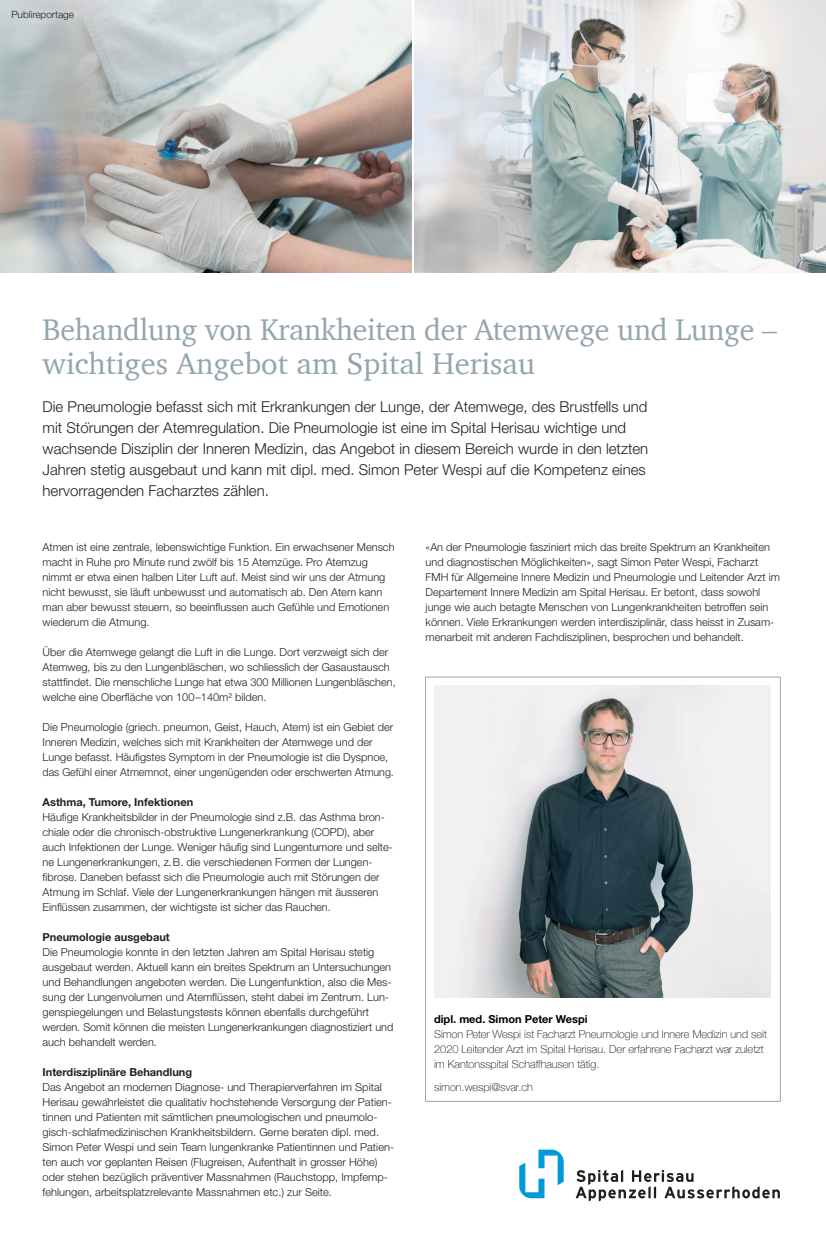
<style>
.page{position:relative;width:826px;height:1248px;background:#fff}
.page>*{position:absolute;margin:0;border:0;box-sizing:border-box;transform-origin:0 0}
.t1{font:30.7px/34px "Charter";letter-spacing:-.01em;color:#93a6ad}
.t2{font:300 15px/21px "Helvetica Neue LT Std";color:#231f20}
.t3{font:300 11px/15px "Helvetica Neue LT Std";color:#231f20}
.t4{font:100 11px/15px "Helvetica Neue";color:#000100}
.t5{font:700 11px "Helvetica Neue LT Std";color:#231f20}
.t6{font:700 11px "Helvetica Neue LT Std";color:#000100}
.t7{font:300 10px "Helvetica Neue LT Std";color:#231f20}
.s1{font-family:"Helvetica Neue"}
</style>
<div class="page">
<img style="left:414px;top:0;width:411px;height:272px">
<img style="left:0;top:0;width:411px;height:272px">
<div style="left:425px;top:676px;width:355px;height:425px;border:1px solid #93a6ad"></div>
<img style="left:434px;top:685px;width:336px;height:312px">
<svg style="left:519px;top:1149px;width:44px;height:49px"></svg>
<svg style="left:575px;top:1169px;width:204px;height:32px"></svg>
<p class="t7" style="left:11px;top:11px;width:64px">Publireportage</p>
<h1 class="t1" style="left:43px;top:311px;width:735px">Behandlung von Krankheiten der Atemwege und Lunge – wichtiges Angebot am Spital Herisau</h1>
<p class="t2" style="left:43px;top:398px;width:607px">Die Pneumologie befasst sich mit Erkrankungen der Lunge, der Atemwege, des Brustfells und mit Sto<span class="s1">̈</span>rungen der Atemregulation. Die Pneumologie ist eine im Spital Herisau wichtige und wachsende Disziplin der Inneren Medizin, das Angebot in diesem Bereich wurde in den letzten Jahren stetig ausgebaut und kann mit dipl. med. Simon Peter Wespi auf die Kompetenz eines hervorragenden Facharztes zählen.</p>
<p class="t3" style="left:43px;top:540px;width:353px">Atmen ist eine zentrale, lebenswichtige Funktion. Ein erwachsener Mensch macht in Ruhe pro Minute rund zwölf bis 15 Atemzüge. Pro Atemzug nimmt er etwa einen halben Liter Luft auf. Meist sind wir uns der Atmung nicht bewusst, sie läuft unbewusst und automatisch ab. Den Atem kann man aber bewusst steuern, so beeinflussen auch Gefühle und Emotionen wiederum die Atmung.</p>
<p class="t3" style="left:43px;top:645px;width:354px">Über die Atemwege gelangt die Luft in die Lunge. Dort verzweigt sich der Atemweg, bis zu den Lungenbläschen, wo schliesslich der Gasaustausch stattfindet. Die menschliche Lunge hat etwa 300 Millionen Lungenbläschen, welche eine Oberfläche von 100–140m2 bilden.</p>
<p class="t3" style="left:43px;top:720px;width:353px">Die Pneumologie (griech. pneumon, Geist, Hauch, Atem) ist ein Gebiet der Inneren Medizin, welches sich mit Krankheiten der Atemwege und der Lunge befasst. Häufigstes Symptom in der Pneumologie ist die Dyspnoe, das Gefühl einer Atmemnot, einer ungenügenden oder erschwerten Atmung.</p>
<p class="t5" style="left:43px;top:797px;width:152px">Asthma, Tumore, Infektionen</p>
<p class="t3" style="left:43px;top:810px;width:352px">Häufige Krankheitsbilder in der Pneumologie sind z.B. das Asthma bron&shy;chiale oder die chronisch-obstruktive Lungenerkrankung (COPD), aber auch Infektionen der Lunge. Weniger häufig sind Lungentumore und selte&shy;ne Lungenerkrankungen, z.B. die verschiedenen Formen der Lungen&shy;fibrose. Daneben befasst sich die Pneumologie auch mit Störungen der Atmung im Schlaf. Viele der Lungenerkrankungen hängen mit äusseren Einflüssen zusammen, der wichtigste ist sicher das Rauchen.</p>
<p class="t5" style="left:43px;top:932px;width:129px">Pneumologie ausgebaut</p>
<p class="t3" style="left:43px;top:945px;width:352px">Die Pneumologie konnte in den letzten Jahren am Spital Herisau stetig ausgebaut werden. Aktuell kann ein breites Spektrum an Untersuchungen und Behandlungen angeboten werden. Die Lungenfunktion, also die Mes&shy;sung der Lungenvolumen und Atemflüssen, steht dabei im Zentrum. Lun&shy;genspiegelungen und Belastungstests können ebenfalls durchgeführt werden. Somit können die meisten Lungenerkrankungen diagnostiziert und auch behandelt werden.</p>
<p class="t5" style="left:43px;top:1067px;width:151px">Interdisziplinäre Behandlung</p>
<p class="t3" style="left:43px;top:1080px;width:353px">Das Angebot an modernen Diagnose- und Therapierverfahren im Spital Herisau gewa<span class="s1">̈</span>hrleistet die qualitativ hochstehende Versorgung der Patien&shy;tinnen und Patienten mit sa<span class="s1">̈</span>mtlichen pneumologischen und pneumolo&shy;gisch-schlafmedizinischen Krankheitsbildern. Gerne beraten dipl. med.<br>Simon Peter Wespi und sein Team lungenkranke Patientinnen und Patien&shy;ten auch vor geplanten Reisen (Flugreisen, Aufenthalt in grosser Höhe) oder stehen bezüglich präventiver Massnahmen (Rauchstopp, Impfemp&shy;fehlungen, arbeitsplatzrelevante Massnahmen etc.) zur Seite.</p>
<p class="t3" style="left:425px;top:540px;width:356px">«An der Pneumologie fasziniert mich das breite Spektrum an Krankheiten und diagnostischen Möglichkeiten», sagt Simon Peter Wespi, Facharzt FMH für Allgemeine Innere Medizin und Pneumologie und Leitender Arzt im Departement Innere Medizin am Spital Herisau. Er betont, dass sowohl junge wie auch betagte Menschen von Lungenkrankheiten betroffen sein können. Viele Erkrankungen werden interdisziplinär, dass heisst in Zusam&shy;menarbeit mit anderen Fachdisziplinen, besprochen und behandelt.</p>
<p class="t6" style="left:434px;top:1015px;width:155px">dipl. med. Simon Peter Wespi</p>
<p class="t4" style="left:434px;top:1026px;width:334px">Simon Peter Wespi ist Facharzt Pneumologie und Innere Medizin und seit<br>2020 Leitender Arzt im Spital Herisau. Der erfahrene Facharzt war zuletzt im Kantonsspital Schaffhausen tätig.</p>
<p class="t4" style="left:434px;top:1079px;width:100px">simon.wespi@svar.ch</p>
</div>
